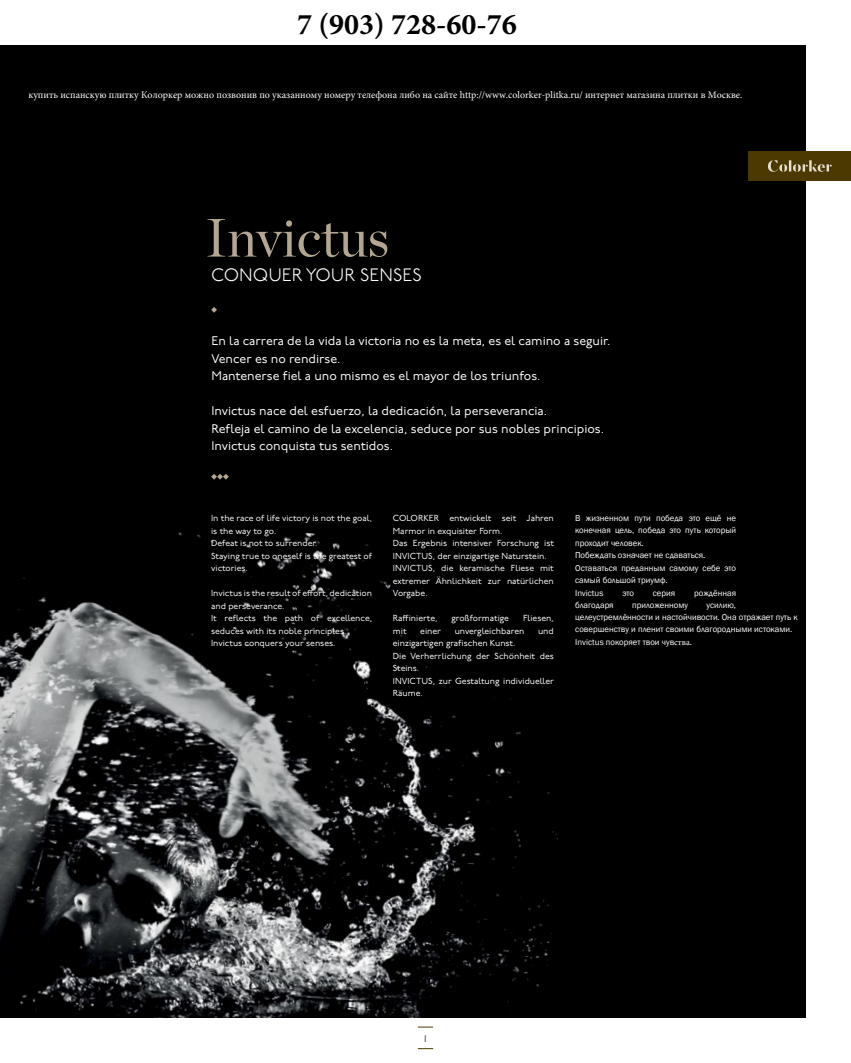
<style>
.page{position:relative;width:851px;height:1063px;background:#fff}
.page>*{position:absolute;margin:0;border:0;box-sizing:border-box;transform-origin:0 0}
.t1{font:53.88px "Chronicle Display";color:#b3a792}
.t2{font:700 30px "Minion Pro";color:#000}
.t3{font:300 17.88px "P22 Underground";color:#fff}
.t4{font:12.5px "P22 Underground";color:#fff}
.t5{font:10px "Minion Pro";color:#fff}
.t6{font:10px "P22 Underground";color:#4b3900}
.t7{font:8.75px/12.5px "P22 Underground";color:#fff}
.t8{font:8.75px/12.5px "Franklin Gothic";color:#fff}
.s1{font-family:"Minion Pro"}
</style>
<div class="page">
<div style="left:0;top:45px;width:805px;height:973px;background:#000"></div>
<img style="left:0;top:532px;width:558px;height:486px">
<svg style="left:211px;top:307px;width:6px;height:6px"></svg>
<svg style="left:211px;top:474px;width:18px;height:6px"></svg>
<div style="left:748px;top:151px;width:102px;height:30px;background:#4b3900"></div>
<svg style="left:767px;top:160px;width:64px;height:12px"></svg>
<svg style="left:418px;top:1027px;width:15px;height:1px"></svg>
<svg style="left:418px;top:1048px;width:15px;height:1px"></svg>
<h2 class="t2" style="left:297px;top:3px;width:221px">7 (903) 728-60-76</h2>
<p class="t5" style="left:28px;top:88px;width:715px">купить испанскую плитку Колоркер можно позвонив по указанному номеру телефона либо на сайте http://www.colorker-plitka.ru/ интернет магазина плитки в Москве.</p>
<p class="t1" style="left:205px;top:196px;width:186px">Invictus</p>
<p class="t3" style="left:211px;top:265px;width:212px">CONQUER YOUR SENSES</p>
<p class="t4" style="left:211px;top:334px;width:400px">En la carrera de la vida la victoria no es la meta, es el camino a seguir.</p>
<p class="t4" style="left:211px;top:351px;width:131px">Vencer es no rendirse.</p>
<p class="t4" style="left:211px;top:369px;width:330px">Mantenerse fiel a uno mismo es el mayor de los triunfos.</p>
<p class="t4" style="left:211px;top:404px;width:337px">Invictus nace del esfuerzo, la dedicación, la perseverancia.</p>
<p class="t4" style="left:211px;top:421px;width:394px">Refleja el camino de la excelencia, seduce por sus nobles principios.</p>
<p class="t4" style="left:211px;top:439px;width:183px">Invictus conquista tus sentidos.</p>
<p class="t7" style="left:211px;top:512px;width:162px">In the race of life victory is not the goal, is the way to go.</p>
<p class="t7" style="left:211px;top:537px;width:108px">Defeat is not to surrender.</p>
<p class="t7" style="left:211px;top:550px;width:162px">Staying true to oneself is the greatest of victories.</p>
<p class="t7" style="left:211px;top:587px;width:162px">Invictus is the result of effort, dedication and perseverance.</p>
<p class="t7" style="left:211px;top:612px;width:162px">It reflects the path of excellence, seduces with its noble principles.</p>
<p class="t7" style="left:211px;top:637px;width:126px">Invictus conquers your senses.</p>
<p class="t7" style="left:393px;top:512px;width:162px">COLORKER entwickelt seit Jahren<br>Marmor in exquisiter Form.</p>
<p class="t7" style="left:393px;top:537px;width:162px">Das Ergebnis intensiver Forschung ist<br>INVICTUS, der einzigartige Naturstein.</p>
<p class="t7" style="left:393px;top:562px;width:162px;text-align:justify">INVICTUS, die keramische Fliese mit extremer Ähnlichkeit zur natürlichen Vorgabe.</p>
<p class="t7" style="left:393px;top:612px;width:46px">Raffinierte,</p>
<p class="t7" style="left:451px;top:612px;width:59px">großformatige</p>
<p class="t7" style="left:523px;top:612px;width:32px">Fliesen,</p>
<p class="t7" style="left:393px;top:625px;width:15px">mit</p>
<p class="t7" style="left:420px;top:625px;width:22px">einer</p>
<p class="t7" style="left:454px;top:625px;width:71px">unvergleichbaren</p>
<p class="t7" style="left:538px;top:625px;width:17px">und</p>
<p class="t7" style="left:393px;top:637px;width:124px">einzigartigen grafischen Kunst.</p>
<p class="t7" style="left:393px;top:650px;width:162px">Die Verherrlichung der Schönheit des<br>Steins.</p>
<p class="t7" style="left:393px;top:675px;width:162px">INVICTUS, zur Gestaltung individueller<br>Räume.</p>
<p class="t8" style="left:575px;top:512px;width:162px;text-align:justify">В жизненном пути победа это ещё не конечная цель, победа это путь который проходит человек.</p>
<p class="t8" style="left:575px;top:549px;width:132px">Побеждать означает не сдаваться.</p>
<p class="t8" style="left:575px;top:562px;width:162px">Оставаться преданным самому себе это самый большой триумф.</p>
<p class="t8" style="left:575px;top:587px;width:30px">Invictus</p>
<p class="t8" style="left:622px;top:587px;width:13px">это</p>
<p class="t8" style="left:652px;top:587px;width:24px">серия</p>
<p class="t8" style="left:694px;top:587px;width:43px">рождённая</p>
<p class="t8" style="left:575px;top:599px;width:40px">благодаря</p>
<p class="t8" style="left:632px;top:599px;width:57px">приложенному</p>
<p class="t8" style="left:706px;top:599px;width:31px">усилию,</p>
<p class="t8" style="left:575px;top:611px;width:224px">целеустремлённости и настойчивости. Она отражает путь к совершенству и пленит своими благородными истоками.<br>Invictus покоряет твои чув<span class="s1">ства</span>.</p>
<p class="t6" style="left:424px;top:1033px;width:4px">1</p>
</div>
